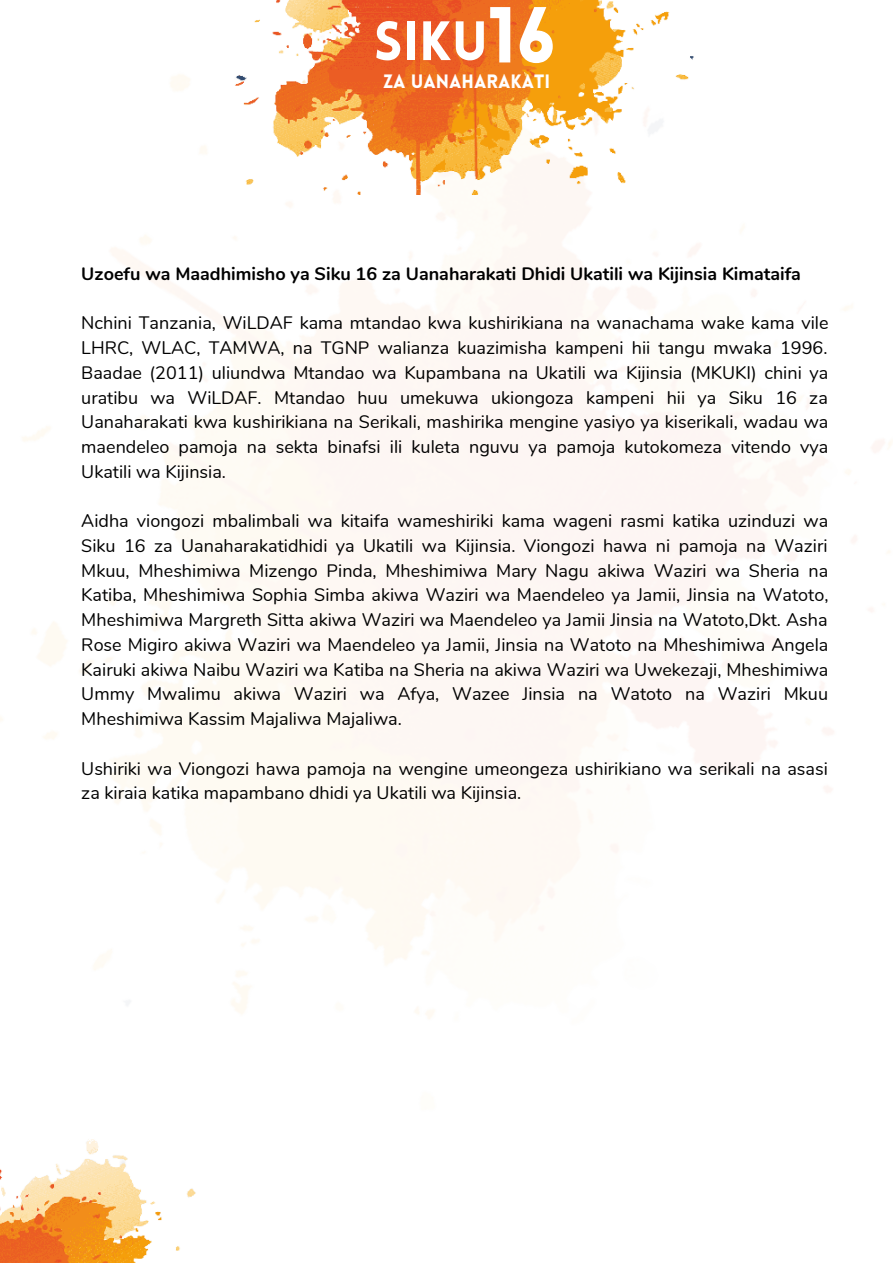
<style>
.page{position:relative;width:893px;height:1264px;background:#fff}
.page>*{position:absolute;margin:0;border:0;box-sizing:border-box;transform-origin:0 0}
.t1{font:900 54.15px "Lovelo";color:#fff}
.t2{font:900 18.9px "Lovelo";color:#fff}
.t3{font:18px/24.8px "Nunito";color:#000;text-align:justify}
.t4{font:700 18px "Nunito";color:#000}
.s1{font-size:77.55px}
</style>
<div class="page">
<img style="left:0;top:75px;width:892px;height:944px">
<img style="left:235px;top:0;width:463px;height:194px">
<img style="left:0;top:1139px;width:196px;height:123px">
<h1 class="t1" style="left:374px;top:19px;width:184px">SI<sub>S</sub>K<sub>IKU</sub>U<span class="s1">16</span></h1>
<p class="t2" style="left:383px;top:74px;width:169px">ZA UANAHARAKATI</p>
<p class="t4" style="left:81px;top:262px;width:721px">Uzoefu wa Maadhimisho ya Siku 16 za Uanaharakati Dhidi Ukatili wa Kijinsia Kimataifa</p>
<p class="t3" style="left:81px;top:311px;width:748px">Nchini Tanzania, WiLDAF kama mtandao kwa kushirikiana na wanachama wake kama vile LHRC, WLAC, TAMWA, na TGNP walianza kuazimisha kampeni hii tangu mwaka 1996.<br>Baadae (2011) uliundwa Mtandao wa Kupambana na Ukatili wa Kijinsia (MKUKI) chini ya uratibu wa WiLDAF. Mtandao huu umekuwa ukiongoza kampeni hii ya Siku 16 za Uanaharakati kwa kushirikiana na Serikali, mashirika mengine yasiyo ya kiserikali, wadau wa maendeleo pamoja na sekta binafsi ili kuleta nguvu ya pamoja kutokomeza vitendo vya Ukatili wa Kijinsia.</p>
<p class="t3" style="left:81px;top:509px;width:748px">Aidha viongozi mbalimbali wa kitaifa wameshiriki kama wageni rasmi katika uzinduzi wa Siku 16 za Uanaharakatidhidi ya Ukatili wa Kijinsia. Viongozi hawa ni pamoja na Waziri Mkuu, Mheshimiwa Mizengo Pinda, Mheshimiwa Mary Nagu akiwa Waziri wa Sheria na Katiba, Mheshimiwa Sophia Simba akiwa Waziri wa Maendeleo ya Jamii, Jinsia na Watoto, Mheshimiwa Margreth Sitta akiwa Waziri wa Maendeleo ya Jamii Jinsia na Watoto,Dkt. Asha Rose Migiro akiwa Waziri wa Maendeleo ya Jamii, Jinsia na Watoto na Mheshimiwa Angela Kairuki akiwa Naibu Waziri wa Katiba na Sheria na akiwa Waziri wa Uwekezaji, Mheshimiwa Ummy Mwalimu akiwa Waziri wa Afya, Wazee Jinsia na Watoto na Waziri Mkuu Mheshimiwa Kassim Majaliwa Majaliwa.</p>
<p class="t3" style="left:81px;top:756px;width:748px">Ushiriki wa Viongozi hawa pamoja na wengine umeongeza ushirikiano wa serikali na asasi za kiraia katika mapambano dhidi ya Ukatili wa Kijinsia.</p>
</div>
